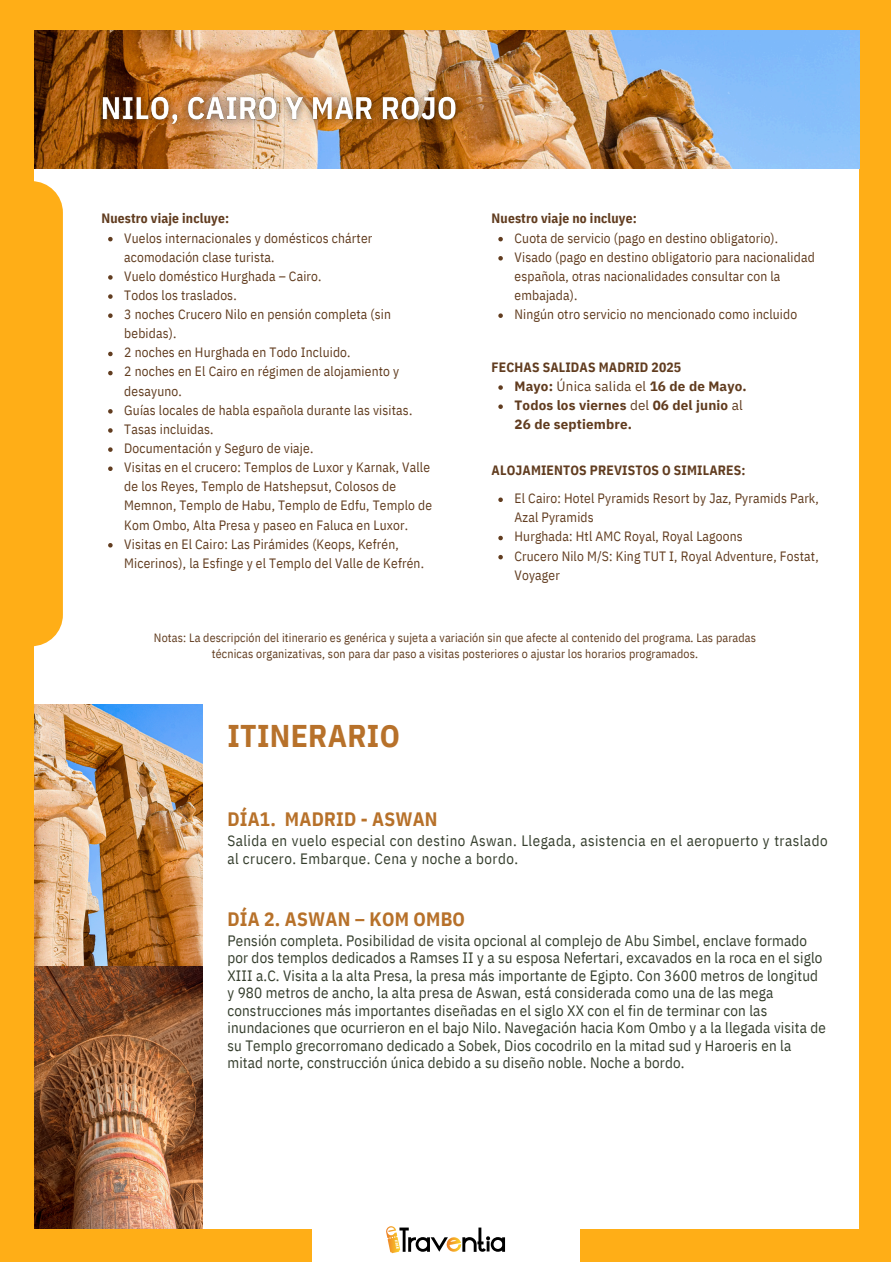
<style>
.page{position:relative;width:891px;height:1262px;background:#fff}
.page>*{position:absolute;margin:0;border:0;box-sizing:border-box;transform-origin:0 0}
.t1{font:700 31.4px "IBM Plex Sans Cond";letter-spacing:.01em;color:#b7712a}
.t2{font:700 19.4px "IBM Plex Sans Cond";letter-spacing:.01em;color:#b7712a}
.t3{font:15px/17.4px "IBM Plex Sans Cond";letter-spacing:.01em;color:#353e2d}
.t4{font:15px/17.6px "IBM Plex Sans Cond";letter-spacing:.03em;color:#353e2d}
.t5{font:13.6px/19.2px "IBM Plex Sans Cond";letter-spacing:.01em;color:#613c1f}
.t6{font:700 13.6px "IBM Plex Sans Cond";letter-spacing:.01em;color:#613c1f}
.t7{font:700 13.6px/19.2px "IBM Plex Sans";letter-spacing:.01em;color:#613c1f}
.t8{font:12px/16px "IBM Plex Sans Cond";letter-spacing:.01em;color:#613c1f;text-align:center}
.s1{font-weight:400}
</style>
<div class="page">
<div style="left:0;top:0;width:891px;height:1261px;background:#ffae17"></div>
<div style="left:34px;top:35px;width:825px;height:1193px;background:#fff"></div>
<div style="left:312px;top:1220px;width:267px;height:41px;background:#fff"></div>
<svg style="left:386px;top:1226px;width:119px;height:27px"></svg>
<img style="left:34px;top:704px;width:168px;height:524px">
<img style="left:34px;top:30px;width:825px;height:138px">
<div style="left:0;top:181px;width:63px;height:465px;background:#ffae17;border-radius:31px"></div>
<svg style="left:498px;top:385px;width:5px;height:5px"></svg>
<svg style="left:498px;top:404px;width:5px;height:5px"></svg>
<svg style="left:108px;top:237px;width:5px;height:4px"></svg>
<svg style="left:108px;top:275px;width:5px;height:5px"></svg>
<svg style="left:108px;top:294px;width:5px;height:5px"></svg>
<svg style="left:108px;top:313px;width:5px;height:5px"></svg>
<svg style="left:108px;top:352px;width:5px;height:4px"></svg>
<svg style="left:108px;top:371px;width:5px;height:4px"></svg>
<svg style="left:108px;top:409px;width:5px;height:4px"></svg>
<svg style="left:108px;top:428px;width:5px;height:5px"></svg>
<svg style="left:108px;top:447px;width:5px;height:5px"></svg>
<svg style="left:108px;top:466px;width:5px;height:5px"></svg>
<svg style="left:108px;top:543px;width:5px;height:4px"></svg>
<svg style="left:498px;top:237px;width:5px;height:4px"></svg>
<svg style="left:498px;top:256px;width:5px;height:4px"></svg>
<svg style="left:498px;top:313px;width:5px;height:5px"></svg>
<svg style="left:498px;top:497px;width:5px;height:5px"></svg>
<svg style="left:498px;top:536px;width:5px;height:4px"></svg>
<svg style="left:498px;top:555px;width:5px;height:4px"></svg>
<img style="left:89px;top:82px;width:384px;height:59px">
<p class="t6" style="left:101px;top:209px;width:129px">Nuestro viaje incluye:</p>
<p class="t5" style="left:124px;top:228px;width:250px">Vuelos internacionales y domésticos chárter acomodación clase turista.</p>
<p class="t5" style="left:124px;top:266px;width:199px">Vuelo doméstico Hurghada – Cairo.</p>
<p class="t5" style="left:124px;top:285px;width:114px">Todos los traslados.</p>
<p class="t5" style="left:124px;top:304px;width:268px">3 noches Crucero Nilo en pensión completa (sin bebidas).</p>
<p class="t5" style="left:124px;top:342px;width:228px">2 noches en Hurghada en Todo Incluido.</p>
<p class="t5" style="left:124px;top:362px;width:276px">2 noches en El Cairo en régimen de alojamiento y desayuno.</p>
<p class="t5" style="left:124px;top:400px;width:290px">Guías locales de habla española durante las visitas.</p>
<p class="t5" style="left:124px;top:419px;width:91px">Tasas incluidas.</p>
<p class="t5" style="left:124px;top:438px;width:191px">Documentación y Seguro de viaje.</p>
<h5 class="t5" style="left:124px;top:457px;width:309px">Visitas en el crucero: Templos de Luxor y Karnak, Valle de los Reyes, Templo de Hatshepsut, Colosos de Memnon, Templo de Habu, Templo de Edfu, Templo de Kom Ombo, Alta Presa y paseo en Faluca en Luxor.</h5>
<p class="t5" style="left:124px;top:534px;width:301px">Visitas en El Cairo: Las Pirámides (Keops, Kefrén,<br>Micerinos), la Esfinge y el Templo del Valle de Kefrén.</p>
<p class="t6" style="left:492px;top:209px;width:147px">Nuestro viaje no incluye:</p>
<p class="t5" style="left:515px;top:228px;width:265px">Cuota de servicio (pago en destino obligatorio).</p>
<h2 class="t5" style="left:515px;top:247px;width:302px">Visado (pago en destino obligatorio para nacionalidad española, otras nacionalidades consultar con la embajada).</h2>
<p class="t5" style="left:515px;top:304px;width:284px">Ningún otro servicio no mencionado como incluido</p>
<p class="t6" style="left:492px;top:358px;width:191px">FECHAS SALIDAS MADRID 2025</p>
<h5 class="t7" style="left:515px;top:376px;width:234px">Mayo: <span class="s1">Única salida el</span> 16 de de Mayo.</h5>
<p class="t7" style="left:515px;top:395px;width:230px">Todos los viernes <span class="s1">del</span> 06 del junio <span class="s1">al<br></span>26 de septiembre.</p>
<p class="t6" style="left:492px;top:461px;width:255px">ALOJAMIENTOS PREVISTOS O SIMILARES:</p>
<p class="t5" style="left:515px;top:488px;width:306px">El Cairo: Hotel Pyramids Resort by Jaz, Pyramids Park,<br>Azal Pyramids</p>
<h4 class="t5" style="left:515px;top:527px;width:230px">Hurghada: Htl AMC Royal, Royal Lagoons</h4>
<p class="t5" style="left:515px;top:546px;width:306px">Crucero Nilo M/S: King TUT I, Royal Adventure, Fostat,<br>Voyager</p>
<p class="t8" style="left:154px;top:630px;width:604px">Notas: La descripción del itinerario es genérica y sujeta a variación sin que afecte al contenido del programa. Las paradas técnicas organizativas, son para dar paso a visitas posteriores o ajustar los horarios programados.</p>
<p class="t1" style="left:227px;top:714px;width:174px">ITINERARIO</p>
<p class="t2" style="left:227px;top:806px;width:212px">DÍA1. MADRID - ASWAN</p>
<p class="t4" style="left:227px;top:831px;width:602px">Salida en vuelo especial con destino Aswan. Llegada, asistencia en el aeropuerto y traslado al crucero. Embarque. Cena y noche a bordo.</p>
<p class="t2" style="left:227px;top:905px;width:239px">DÍA 2. ASWAN – KOM OMBO</p>
<p class="t3" style="left:227px;top:931px;width:600px">Pensión completa. Posibilidad de visita opcional al complejo de Abu Simbel, enclave formado por dos templos dedicados a Ramses II y a su esposa Nefertari, excavados en la roca en el siglo XIII a.C. Visita a la alta Presa, la presa más importante de Egipto. Con 3600 metros de longitud y 980 metros de ancho, la alta presa de Aswan, está considerada como una de las mega construcciones más importantes diseñadas en el siglo XX con el fin de terminar con las inundaciones que ocurrieron en el bajo Nilo. Navegación hacia Kom Ombo y a la llegada visita de su Templo grecorromano dedicado a Sobek, Dios cocodrilo en la mitad sud y Haroeris en la mitad norte, construcción única debido a su diseño noble. Noche a bordo.</p>
</div>
